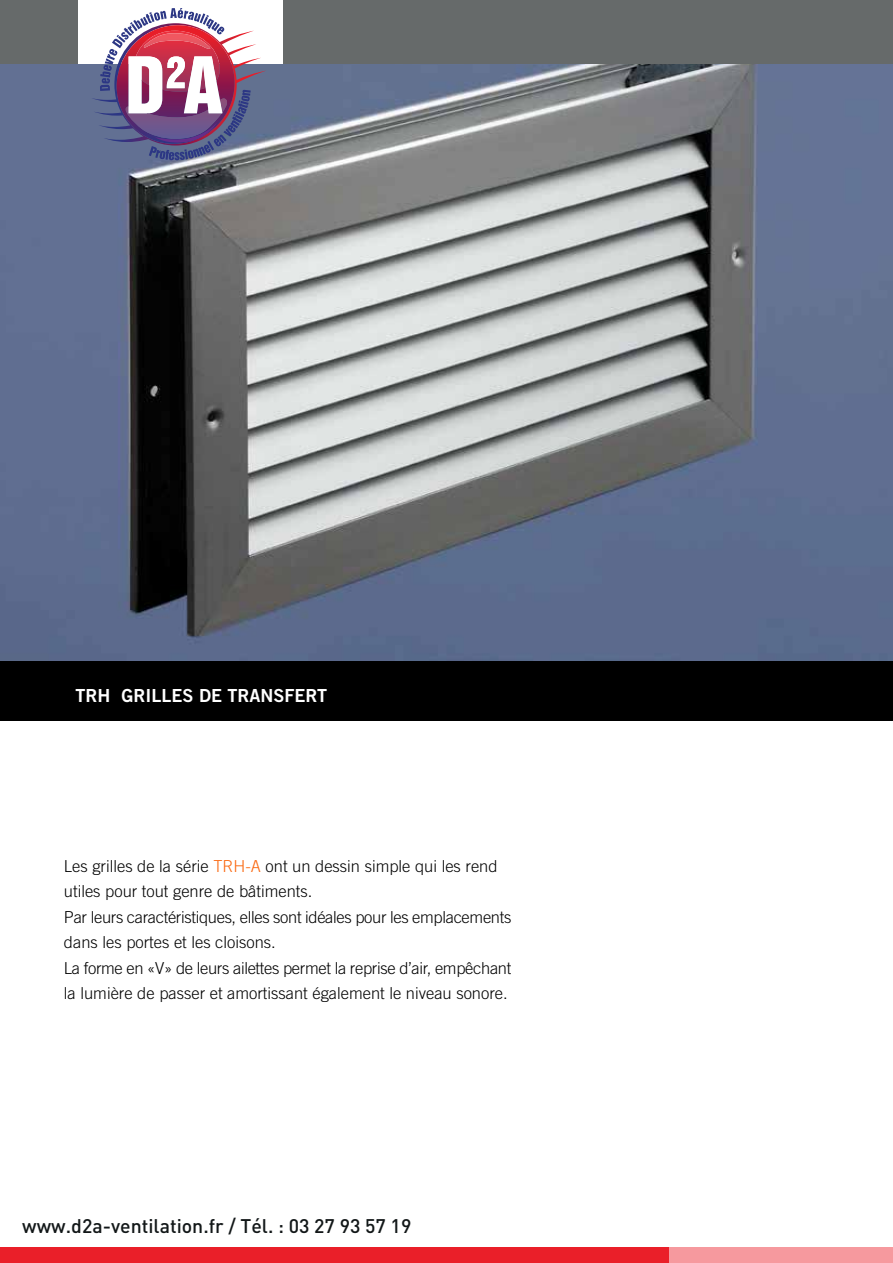
<style>
.page{position:relative;width:893px;height:1263px;background:#fff}
.page>*{position:absolute;margin:0;border:0;box-sizing:border-box;transform-origin:0 0}
.t1{font:500 19.5px "DIN";color:#121718}
.t2{font:18px "Trade Gothic Bold Two";color:#fff}
.t3{font:300 16.5px/25.5px "Trade Gothic";color:#000}
.s1{color:#fa6810}
</style>
<div class="page">
<img style="left:0;top:64px;width:893px;height:597px">
<div style="left:0;top:661px;width:893px;height:64px;background:#000"></div>
<div style="left:0;top:721px;width:893px;height:116px;background:#fff"></div>
<div style="left:0;top:1248px;width:893px;height:15px;background:#ea1f29"></div>
<div style="left:670px;top:1248px;width:223px;height:15px;background:#f6999e"></div>
<div style="left:0;top:0;width:893px;height:64px;background:#666a6a"></div>
<div style="left:78px;top:0;width:204px;height:64px;background:#fff"></div>
<svg style="left:75px;top:8px;width:191px;height:152px"></svg>
<p class="t2" style="left:75px;top:684px;width:253px">TRH GRILLES DE TRANSFERT</p>
<p class="t3" style="left:64px;top:853px;width:449px">Les grilles de la série <span class="s1">TRH-A</span> ont un dessin simple qui les rend utiles pour tout genre de bâtiments.<br>Par leurs caractéristiques, elles sont idéales pour les emplacements dans les portes et les cloisons.<br>La forme en «V» de leurs ailettes permet la reprise d’air, empêchant la lumière de passer et amortissant également le niveau sonore.</p>
<p class="t1" style="left:22px;top:1214px;width:391px">www.d2a-ventilation.fr / Tél. : 03 27 93 57 19</p>
</div>
